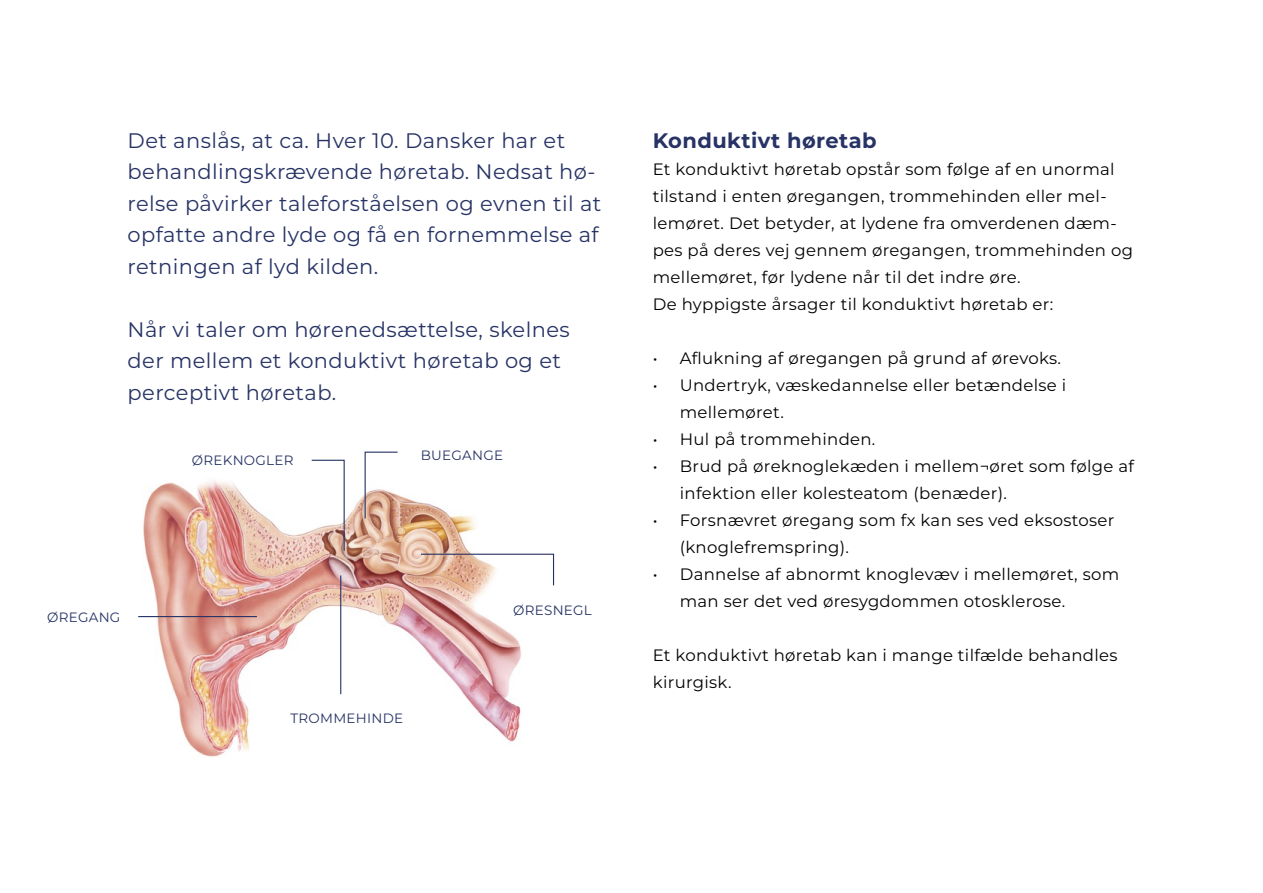
<style>
.page{position:relative;width:1263px;height:893px;background:#fff}
.page>*{position:absolute;margin:0;border:0;box-sizing:border-box;transform-origin:0 0}
.t1{font:21px/31.5px "Montserrat";letter-spacing:.02em;color:#273365}
.t2{font:700 21px "Montserrat";letter-spacing:.02em;color:#273365}
.t3{font:16.5px/27px "Montserrat";letter-spacing:.02em;color:#020203}
.t4{font:13.5px "Montserrat";letter-spacing:.02em;color:#273365}
</style>
<div class="page">
<img style="left:143px;top:480px;width:378px;height:277px">
<hr style="left:138px;top:616px;width:119px;height:1px;background:#273365">
<hr style="left:340px;top:575px;width:1px;height:119px;background:#273365">
<svg style="left:364px;top:451px;width:35px;height:69px"></svg>
<svg style="left:311px;top:459px;width:34px;height:93px"></svg>
<svg style="left:420px;top:553px;width:135px;height:33px"></svg>
<p class="t1" style="left:128px;top:124px;width:475px">Det anslås, at ca. Hver 10. Dansker har et behandlingskrævende høretab. Nedsat hø&shy;relse påvirker taleforståelsen og evnen til at opfatte andre lyde og få en fornemmelse af retningen af lyd kilden.</p>
<p class="t1" style="left:128px;top:313px;width:444px">Når vi taler om hørenedsættelse, skelnes der mellem et konduktivt høretab og et perceptivt høretab.</p>
<p class="t4" style="left:192px;top:451px;width:103px">ØREKNOGLER</p>
<p class="t4" style="left:421px;top:445px;width:84px">BUEGANGE</p>
<p class="t4" style="left:47px;top:608px;width:75px">ØREGANG</p>
<p class="t4" style="left:291px;top:709px;width:114px">TROMMEHINDE</p>
<p class="t4" style="left:513px;top:601px;width:80px">ØRESNEGL</p>
<p class="t2" style="left:653px;top:125px;width:225px">Konduktivt høretab</p>
<p class="t3" style="left:653px;top:155px;width:482px">Et konduktivt høretab opstår som følge af en unormal tilstand i enten øregangen, trommehinden eller mel&shy;lemøret. Det betyder, at lydene fra omverdenen dæm&shy;pes på deres vej gennem øregangen, trommehinden og mellemøret, før lydene når til det indre øre.<br>De hyppigste årsager til konduktivt høretab er:</p>
<p class="t3" style="left:653px;top:344px;width:410px">• Aflukning af øregangen på grund af ørevoks.</p>
<p class="t3" style="left:680px;top:371px;width:388px;text-indent:-27px">• Undertryk, væskedannelse eller betændelse i mellemøret.</p>
<p class="t3" style="left:653px;top:425px;width:224px">• Hul på trommehinden.</p>
<p class="t3" style="left:680px;top:452px;width:456px;text-indent:-27px">• Brud på øreknoglekæden i mellem¬øret som følge af infektion eller kolesteatom (benæder).</p>
<p class="t3" style="left:680px;top:506px;width:436px;text-indent:-27px">• Forsnævret øregang som fx kan ses ved eksostoser (knoglefremspring).</p>
<p class="t3" style="left:680px;top:560px;width:441px;text-indent:-27px">• Dannelse af abnormt knoglevæv i mellemøret, som man ser det ved øresygdommen otosklerose.</p>
<p class="t3" style="left:653px;top:641px;width:466px">Et konduktivt høretab kan i mange tilfælde behandles kirurgisk.</p>
</div>
